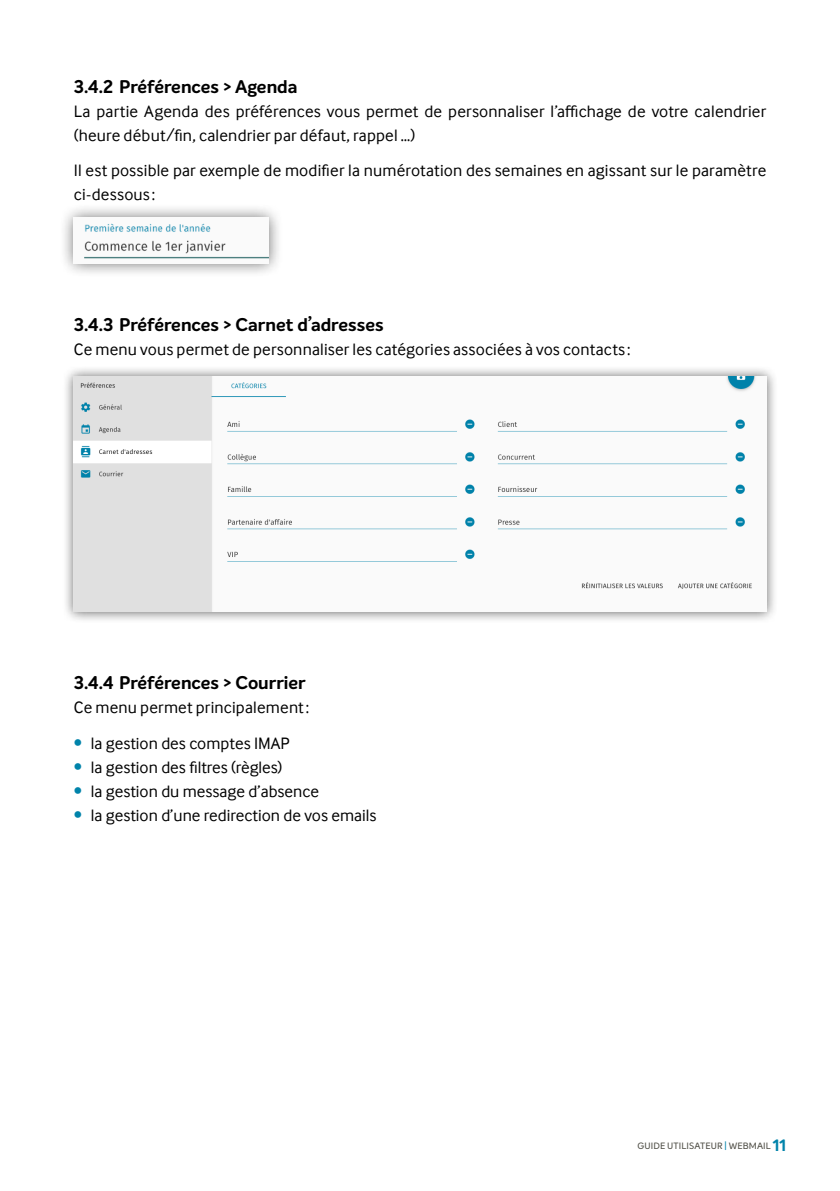
<style>
.page{position:relative;width:840px;height:1191px;background:#fff}
.page>*{position:absolute;margin:0;border:0;box-sizing:border-box;transform-origin:0 0}
.t1{font:700 18px "Intelo";color:#000}
.t2{font:17px/24px "Inter Face";letter-spacing:.01em;color:#000}
.t3{font:500 9px "Intelo";letter-spacing:.015em;color:#525149}
.s1{color:#0083aa}
.s2{font-weight:700;font-size:16px;color:#0083aa}
</style>
<div class="page">
<div style="left:59px;top:203px;width:224px;height:75px;background:#000;opacity:.6"></div>
<img style="left:74px;top:218px;width:194px;height:45px">
<div style="left:62px;top:365px;width:715px;height:258px;background:#000;opacity:.6"></div>
<img style="left:74px;top:376px;width:691px;height:236px">
<p class="t1" style="left:74px;top:75px;width:225px">3.4.2 Préférences &gt; Agenda</p>
<p class="t2" style="left:74px;top:99px;width:693px">La partie Agenda des préférences vous permet de personnaliser l’affichage de votre calendrier (heure début/fin, calendrier par défaut, rappel …)</p>
<p class="t2" style="left:74px;top:159px;width:693px">Il est possible par exemple de modifier la numérotation des semaines en agissant sur le paramètre ci-dessous:</p>
<p class="t1" style="left:74px;top:313px;width:311px">3.4.3 Préférences &gt; Carnet d’adresses</p>
<p class="t2" style="left:74px;top:337px;width:558px">Ce menu vous permet de personnaliser les catégories associées à vos contacts:</p>
<p class="t1" style="left:74px;top:671px;width:233px">3.4.4 Préférences &gt; Courrier</p>
<p class="t2" style="left:74px;top:695px;width:237px">Ce menu permet principalement:</p>
<p class="t2" style="left:74px;top:731px;width:217px"><span class="s1">•</span> la gestion des comptes IMAP</p>
<p class="t2" style="left:74px;top:755px;width:210px"><span class="s1">•</span> la gestion des filtres (règles)</p>
<p class="t2" style="left:74px;top:779px;width:247px"><span class="s1">•</span> la gestion du message d’absence</p>
<p class="t2" style="left:74px;top:803px;width:304px"><span class="s1">•</span> la gestion d’une redirection de vos emails</p>
<p class="t3" style="left:637px;top:1140px;width:150px">GUIDE UTILISATEUR <span class="s1">|</span> WEBMAIL <span class="s2">11</span></p>
</div>
